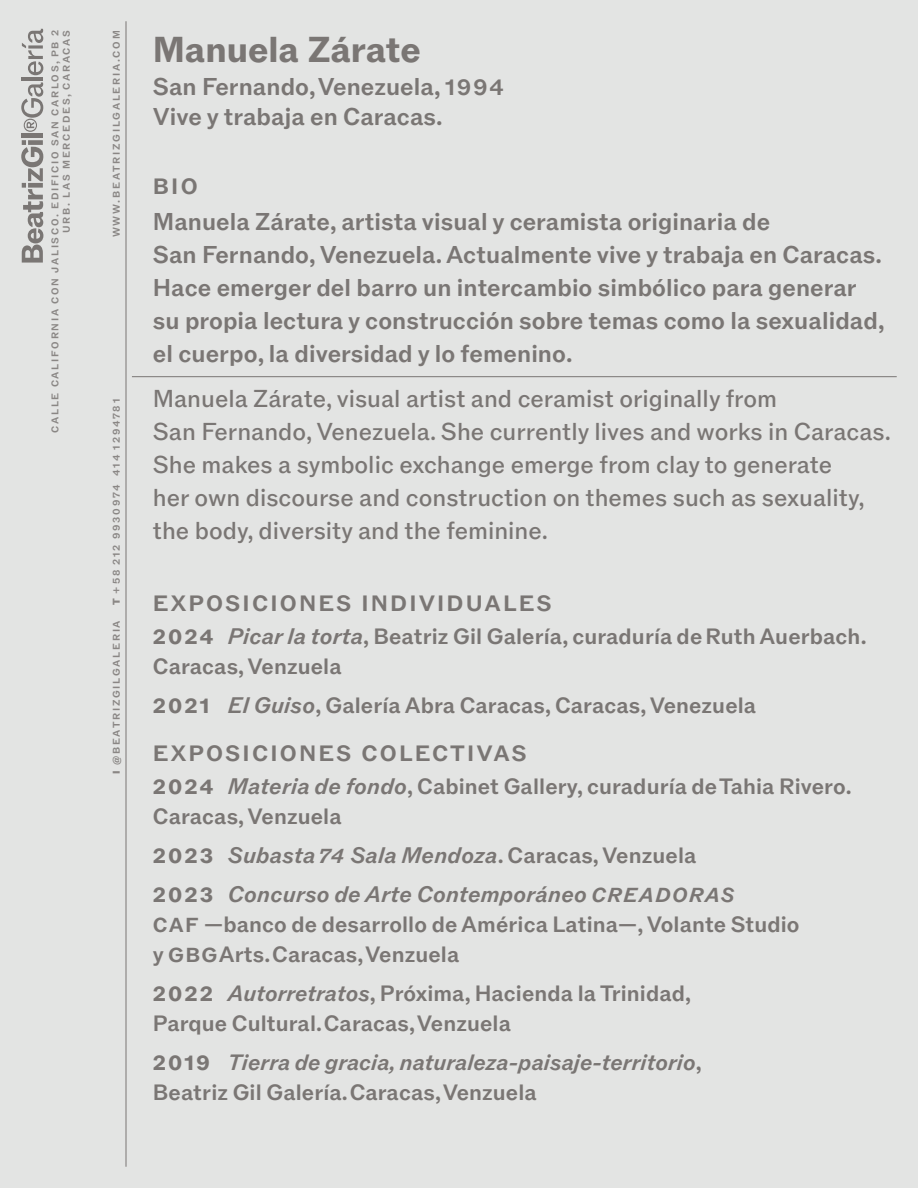
<style>
.page{position:relative;width:918px;height:1188px;background:#e3e4e3}
.page>*{position:absolute;margin:0;border:0;box-sizing:border-box;transform-origin:0 0}
.t1{font:700 36px "ABCROM Unlicensed Trial";color:#7a7674}
.t2{font:500 25.5px "ABCROM Unlicensed Trial";letter-spacing:.085em;color:#7a7674}
.t3{font:24.45px/33px "ABCROM Unlicensed Trial";color:#7a7674}
.t4{font:500 24.3px/33px "ABCROM Unlicensed Trial";color:#7a7674}
.t5{font:italic 500 22.5px/39px "ABCROM Unlicensed Trial";letter-spacing:.01em;color:#7a7674}
.t6{font:500 22.2px/30px "ABCROM Unlicensed Trial";letter-spacing:.005em;color:#7a7674}
.t7{font:italic 500 22.2px/30px "ABCROM Unlicensed Trial";letter-spacing:.005em;color:#7a7674}
.t8{font:500 11.25px/11.2px "ABCROM Unlicensed Trial";letter-spacing:.16em;color:#7a7674;text-align:right}
.s1{font-size:25.5px}
.s2{font-weight:800}
.s3{font-weight:700;font-size:23.55px}
.s4{font-style:italic;font-size:22.5px}
.s5{font-weight:700;font-style:normal;font-size:23.55px}
.s6{font-size:23.25px}
.s7{font-style:normal;font-size:22.2px}
.s8{font-style:italic}
.s9{font-style:normal}
</style>
<div class="page">
<hr style="left:126px;top:21px;width:1px;height:1146px;background:#7a7674">
<svg style="left:21px;top:140px;width:22px;height:123px"></svg>
<div style="left:22px;top:133px;width:21px;height:5px;background:#7a7674"></div>
<svg style="left:21px;top:82px;width:22px;height:50px"></svg>
<hr style="left:22px;top:78px;width:21px;height:3px;background:#7a7674">
<svg style="left:22px;top:29px;width:21px;height:46px"></svg>
<hr style="left:132px;top:376px;width:765px;height:1px;background:#7a7674">
<p class="t8" style="left:49px;top:433px;width:404px;rotate:-90deg">Calle California CON Jalisco. Edificio San Carlos, PB 2<br>Urb. Las Mercedes, Caracas</p>
<p class="t8" style="left:111px;top:237px;width:209px;rotate:-90deg">www.beatrizGilGaleria.com</p>
<h1 class="t1" style="left:153px;top:28px;width:269px">Manuela Zárate</h1>
<p class="t4" style="left:153px;top:72px;width:353px;line-height:30px">San Fernando, Venezuela, <span class="s1">1994<br></span>Vive y trabaja en Caracas.</p>
<p class="t2" style="left:153px;top:170px;width:46px">Bio</p>
<p class="t4" style="left:153px;top:206px;width:733px">Manuela Zárate, artista visual y ceramista originaria de<br>San Fernando, Venezuela. Actualmente vive y trabaja en Caracas.<br>Hace emerger del barro un intercambio simbólico para generar su propia lectura y construcción sobre temas como la sexualidad, el cuerpo, la diversidad y lo femenino.</p>
<p class="t3" style="left:153px;top:382px;width:740px">Manuela Zárate, visual artist and ceramist originally from<br>San Fernando, Venezuela. She currently lives and works in Caracas.<br>She makes a symbolic exchange emerge from clay to generate<br>her own discourse and construction on themes such as sexuality, the body, diversity and the feminine.</p>
<p class="t8" style="left:111px;top:605px;width:208px;rotate:-90deg"><span class="s2">t</span> +58 212 9930974 414 1294781</p>
<p class="t2" style="left:153px;top:587px;width:400px">EXPOSICIONES INDIVIDUALES</p>
<p class="t6" style="left:153px;top:622px;width:715px"><span class="s3">2024</span> <span class="s4">Picar la torta</span>, Beatriz Gil Galería, curaduría de Ruth Auerbach.<br>Caracas, Venzuela</p>
<p class="t6" style="left:153px;top:691px;width:605px"><span class="s3">2021</span> <span class="s4">El Guiso</span>, Galería Abra Caracas, Caracas, Venezuela</p>
<p class="t2" style="left:153px;top:737px;width:375px">EXPOSICIO NES COLECTIVAS</p>
<p class="t6" style="left:153px;top:772px;width:700px"><span class="s3">2024</span> <span class="s4">Materia de fondo</span>, Cabinet Gallery, curaduría de Tahia Rivero.<br>Caracas, Venzuela</p>
<p class="t5" style="left:153px;top:836px;width:583px"><span class="s5">2023</span> Subasta <span class="s6">74</span> Sala Mendoza<span class="s7">. Caracas, Venzuela<br></span><span class="s5">2023</span> Concurso de Arte Contemporáneo <span class="s6">CREADORAS</span></p>
<p class="t6" style="left:153px;top:910px;width:648px"><span class="s6">ca f</span> —banco de desarrollo de América Latina—, Volante Studio y <span class="s6">GBG</span>Arts. Caracas, Venzuela</p>
<p class="t6" style="left:153px;top:979px;width:540px"><span class="s3">2022</span> <span class="s8">Autorretratos</span>, Próxima, Hacienda la Trinidad,<br>Parque Cultural. Caracas, Venzuela</p>
<p class="t7" style="left:153px;top:1048px;width:550px"><span class="s5">2019</span> Tierra de gracia, naturaleza-paisaje-territorio<span class="s9">,<br>Beatriz Gil Galería. Caracas, Venzuela</span></p>
<p class="t8" style="left:111px;top:774px;width:155px;rotate:-90deg"><span class="s2">I</span> @beatrizGilGaleria</p>
</div>
